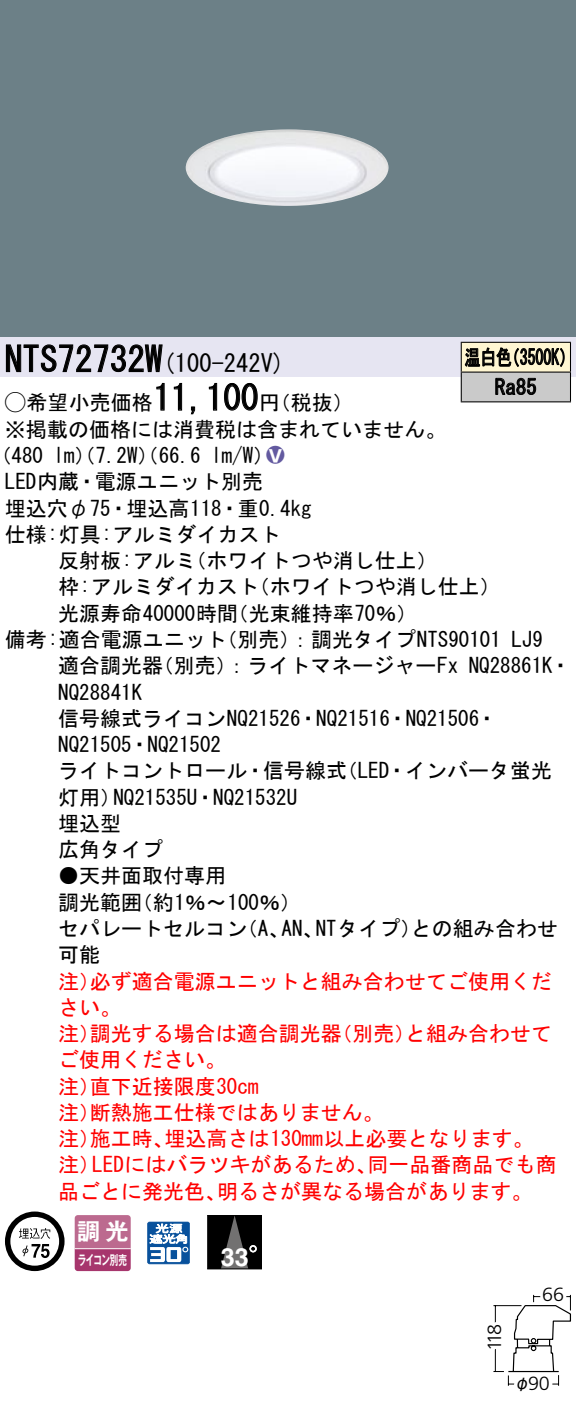
<style>
.page{position:relative;width:576px;height:1408px;background:#fff}
.page>*{position:absolute;margin:0;border:0;box-sizing:border-box;transform-origin:0 0}
.t1{font:35px "MS Gothic";color:#000}
.t2{font:700 25.2px "Helvetica LT Std";color:#fff}
.t3{font:24.5px "MS Gothic";color:#000}
.t4{font:23.1px "Gothic MB101 Pro De Bold 90 pv RKSJ H";color:#fff}
.t5{font:21px/26.2px "MS Gothic";color:#000}
.t6{font:21px/26.2px "MS Gothic";color:#f00}
.t7{font:21px/29.8px "MS Gothic";color:#000;scale:.75 1}
.t8{font:21px "Ford Classification 1";color:#635aa0}
.t9{font:300 19.25px "Frutiger LT Std";letter-spacing:-.06em;color:#000}
.t10{font:15.75px "Gothic MB101 Pro Regular 90 pv RKSJ H";color:#000}
.t11{font:13.3px "Gothic MB101 Pro De Bold 90 pv RKSJ H";letter-spacing:-.05em;color:#fff;scale:.65 1}
.s1{font-size:35px}
.s2{font-family:"Ford Classification 1"}
.s3{color:#fff}
</style>
<div class="page">
<div style="left:0;top:0;width:575px;height:337px;background:#6c8087"></div>
<img style="left:185px;top:129px;width:204px;height:77px">
<div style="left:0;top:337px;width:575px;height:40px;background:#e6e5f2"></div>
<svg style="left:6px;top:344px;width:157px;height:29px"></svg>
<svg style="left:156px;top:382px;width:9px;height:29px"></svg>
<svg style="left:173px;top:382px;width:9px;height:29px"></svg>
<svg style="left:190px;top:406px;width:6px;height:9px"></svg>
<svg style="left:208px;top:382px;width:9px;height:29px"></svg>
<svg style="left:224px;top:383px;width:34px;height:28px"></svg>
<svg style="left:5px;top:1211px;width:59px;height:59px"></svg>
<svg style="left:74px;top:1215px;width:56px;height:55px;background:#b65b85"></svg>
<hr style="left:75px;top:1247px;width:55px;height:1px;background:#fff">
<svg style="left:147px;top:1221px;width:43px;height:42px"></svg>
<div style="left:207px;top:1214px;width:54px;height:54px;background:#000"></div>
<div style="left:207px;top:1214px;width:55px;height:54px;border:1px solid #000"></div>
<svg style="left:221px;top:1215px;width:34px;height:53px"></svg>
<svg style="left:249px;top:1244px;width:8px;height:8px"></svg>
<div style="left:461px;top:342px;width:109px;height:30px;background:#fff6d2"></div>
<div style="left:461px;top:372px;width:109px;height:30px;background:#cacaca"></div>
<hr style="left:460px;top:341px;width:110px;height:2px;background:#000">
<hr style="left:569px;top:343px;width:2px;height:28px;background:#000">
<hr style="left:460px;top:371px;width:110px;height:1px;background:#000">
<hr style="left:569px;top:372px;width:2px;height:29px;background:#000">
<hr style="left:460px;top:401px;width:110px;height:1px;background:#000">
<svg style="left:460px;top:343px;width:104px;height:58px"></svg>
<svg style="left:493px;top:1294px;width:77px;height:92px"></svg>
<h1 class="t1" style="left:5px;top:342px;width:142px">NTS72732</h1>
<p class="t3" style="left:145px;top:351px;width:141px">(<span class="s1">W</span> 100-242 (V</p>
<h1 class="t1" style="left:153px;top:380px;width:106px">11,100</h1>
<p class="t5" style="left:5px;top:389px;width:442px"><span class="s2">A</span>希望小売価格<br>※掲載の価格には消費税は含まれていません。</p>
<p class="t8" style="left:266px;top:444px;width:19px">2<span class="s3">8</span></p>
<p class="t5" style="left:259px;top:389px;width:96px">（円税抜(</p>
<p class="t5" style="left:211px;top:442px;width:64px">l m (W/</p>
<p class="t5" style="left:-9px;top:442px;width:54px">（480</p>
<p class="t5" style="left:5px;top:468px;width:259px">LED内蔵・電源ユニット別売</p>
<p class="t5" style="left:5px;top:495px;width:308px">埋込穴φ75・埋込高118・重0.4kg</p>
<p class="t5" style="left:5px;top:521px;width:277px">仕様:灯具:アルミダイカスト</p>
<p class="t5" style="left:185px;top:547px;width:254px">（ホワイトつや消し仕上(</p>
<p class="t5" style="left:54px;top:442px;width:149px">lm）（7.2 ）（W 66.6</p>
<p class="t5" style="left:58px;top:547px;width:139px">反射板:アルミ</p>
<p class="t7" style="left:494px;top:342px;width:57px;text-indent:-30px">温白色<br>Ra85</p>
<p class="t7" style="left:504px;top:342px;width:96px">（3500 (K</p>
<p class="t5" style="left:227px;top:573px;width:191px;text-indent:-169px">枠:アルミダイカスト<br>（光束維持率70％(</p>
<p class="t5" style="left:248px;top:573px;width:253px">（ホワイトつや消し仕上(</p>
<p class="t5" style="left:58px;top:600px;width:181px">光源寿命40000時間</p>
<p class="t5" style="left:216px;top:626px;width:286px">（別売：）調光タイプNTS90101</p>
<p class="t5" style="left:5px;top:626px;width:223px">備考:適合電源ユニット</p>
<p class="t5" style="left:511px;top:626px;width:33px">LJ9</p>
<p class="t5" style="left:153px;top:652px;width:307px">（別売：）ライトマネージャーFx</p>
<p class="t5" style="left:58px;top:652px;width:106px">適合調光器</p>
<p class="t5" style="left:58px;top:678px;width:85px">NQ28841K</p>
<p class="t5" style="left:58px;top:705px;width:441px">信号線式ライコンNQ21526・NQ21516・NQ21506・</p>
<p class="t5" style="left:58px;top:731px;width:164px">NQ21505・NQ21502</p>
<p class="t5" style="left:336px;top:757px;width:217px">（LED・インバータ蛍光</p>
<p class="t5" style="left:468px;top:652px;width:104px">NQ28861 ・K</p>
<p class="t5" style="left:58px;top:757px;width:290px;text-align:center">ライトコントロール・信号線式<br>NQ21535 ・U NQ21532U</p>
<p class="t5" style="left:58px;top:783px;width:106px">灯用）<br>埋込型<br>広角タイプ</p>
<p class="t5" style="left:132px;top:862px;width:171px;text-indent:-73px">●天井面取付専用<br>（約1％〜100％(</p>
<p class="t5" style="left:58px;top:888px;width:85px">調光範囲</p>
<p class="t5" style="left:315px;top:915px;width:107px">NTタイプ）</p>
<p class="t5" style="left:411px;top:915px;width:148px">との組み合わせ</p>
<p class="t5" style="left:58px;top:915px;width:190px">セパレートセルコン可能</p>
<p class="t6" style="left:90px;top:967px;width:463px">必ず適合電源ユニットと組み合わせてご使用くだ</p>
<p class="t5" style="left:237px;top:915px;width:54px">（、A</p>
<p class="t5" style="left:281px;top:915px;width:43px">AN、</p>
<p class="t6" style="left:58px;top:967px;width:64px">注）さい。</p>
<p class="t6" style="left:90px;top:1020px;width:253px">調光する場合は適合調光器</p>
<p class="t6" style="left:331px;top:1020px;width:85px">（別売）</p>
<p class="t6" style="left:405px;top:1020px;width:148px">と組み合わせて</p>
<p class="t6" style="left:58px;top:1020px;width:43px">注）</p>
<p class="t6" style="left:58px;top:1046px;width:169px">ご使用ください。</p>
<p class="t6" style="left:90px;top:1072px;width:170px">直下近接限度30cm</p>
<p class="t6" style="left:90px;top:1072px;width:295px;text-indent:-32px">注）<br>断熱施工仕様ではありません。</p>
<p class="t6" style="left:58px;top:1098px;width:43px">注）</p>
<p class="t6" style="left:164px;top:1125px;width:370px">埋込高さは130mm以上必要となります。</p>
<p class="t6" style="left:90px;top:1125px;width:85px">施工時、</p>
<p class="t6" style="left:58px;top:1125px;width:43px">注）</p>
<p class="t6" style="left:92px;top:1151px;width:286px">LEDにはバラツキがあるため、</p>
<p class="t6" style="left:367px;top:1151px;width:190px">同一品番商品でも商</p>
<p class="t6" style="left:58px;top:1151px;width:43px">注）</p>
<p class="t6" style="left:58px;top:1177px;width:169px">品ごとに発光色、</p>
<p class="t6" style="left:217px;top:1177px;width:317px">明るさが異なる場合があります。</p>
<p class="t4" style="left:77px;top:1212px;width:53px">調光</p>
<p class="t11" style="left:78px;top:1248px;width:77px">ライコン別売</p>
<p class="t2" style="left:221px;top:1241px;width:30px">33</p>
<p class="t9" style="left:483px;top:1350px;width:29px;rotate:-90deg">118</p>
<p class="t9" style="left:542px;top:1283px;width:23px">66</p>
<p class="t9" style="left:528px;top:1371px;width:23px">90</p>
<p class="t10" style="left:514px;top:1369px;width:17px">φ</p>
</div>
